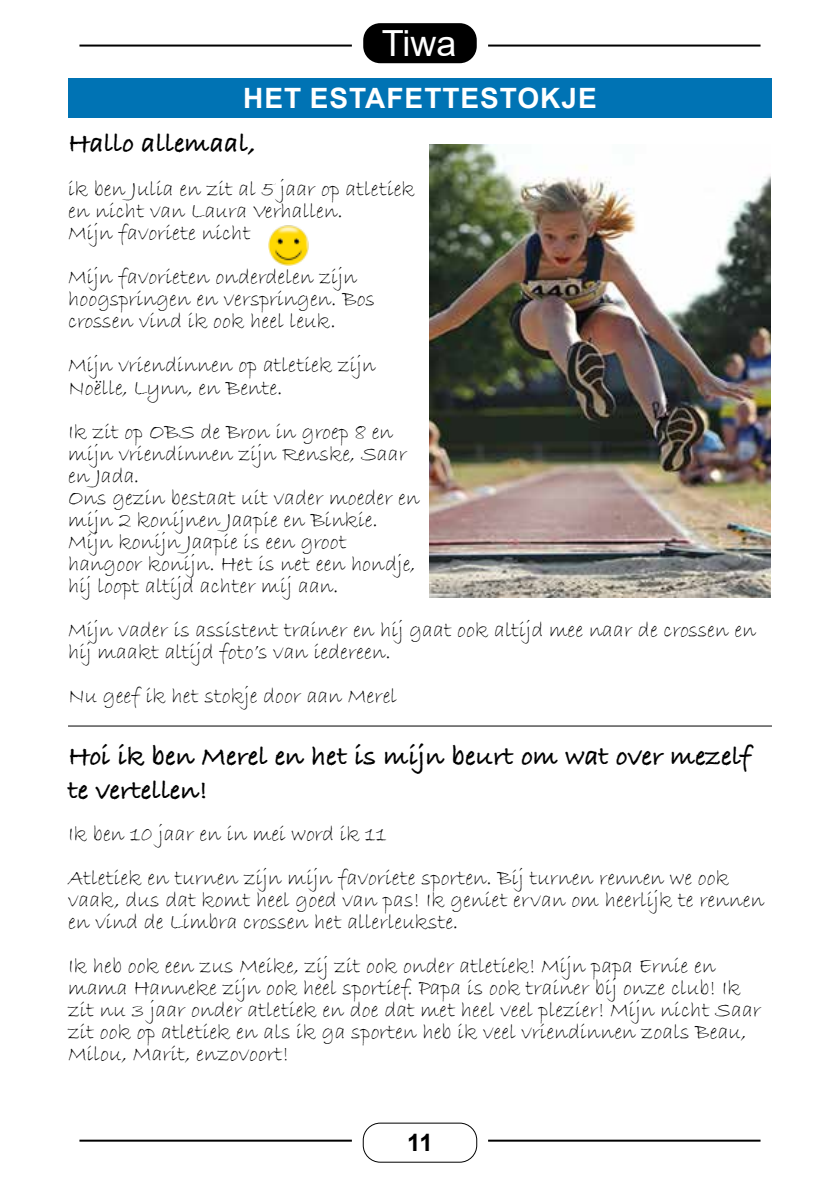
<style>
.page{position:relative;width:840px;height:1191px;background:#fff}
.page>*{position:absolute;margin:0;border:0;box-sizing:border-box;transform-origin:0 0}
.t1{font:36px "Arial";color:#fff}
.t2{font:28px/33.6px "Bradley Hand ITCTT Bold";color:#000}
.t3{font:700 28px "Arial";letter-spacing:.035em;color:#fff}
.t4{font:700 24px "Arial";color:#000}
.t5{font:22px/22px "Bradley Hand ITCTT";color:#000}
</style>
<div class="page">
<div style="left:362px;top:1122px;width:115px;height:40px;border:1px solid #000;border-radius:17px"></div>
<hr style="left:79px;top:1139px;width:272px;height:2px;background:#000">
<hr style="left:488px;top:1139px;width:272px;height:2px;background:#000">
<div style="left:363px;top:23px;width:113px;height:40px;background:#000;border-radius:17px"></div>
<hr style="left:79px;top:45px;width:272px;height:2px;background:#000">
<hr style="left:488px;top:45px;width:272px;height:2px;background:#000">
<div style="left:68px;top:78px;width:703px;height:40px;background:#0073b4"></div>
<img style="left:429px;top:144px;width:341px;height:454px">
<img style="left:268px;top:225px;width:40px;height:40px">
<hr style="left:68px;top:725px;width:703px;height:1px;background:#000">
<h1 class="t1" style="left:381px;top:19px;width:76px">Tiwa</h1>
<p class="t3" style="left:243px;top:79px;width:355px">HET ESTAFETTESTOKJE</p>
<p class="t2" style="left:68px;top:128px;width:189px">Hallo allemaal,</p>
<p class="t5" style="left:68px;top:179px;width:348px">ik ben Julia en zit al 5 jaar op atletiek en nicht van Laura Verhallen.<br>Mijn favoriete nicht</p>
<p class="t5" style="left:68px;top:267px;width:308px">Mijn favorieten onderdelen zijn hoogspringen en verspringen. Bos crossen vind ik ook heel leuk.</p>
<p class="t5" style="left:68px;top:355px;width:309px">Mijn vriendinnen op atletiek zijn<br>Noëlle, Lynn, en Bente.</p>
<p class="t5" style="left:68px;top:421px;width:353px">Ik zit op OBS de Bron in groep 8 en mijn vriendinnen zijn Renske, Saar en Jada.<br>Ons gezin bestaat uit vader moeder en mijn 2 konijnen Jaapie en Binkie.<br>Mijn konijn Jaapie is een groot hangoor konijn. Het is net een hondje, hij loopt altijd achter mij aan.</p>
<p class="t5" style="left:68px;top:619px;width:689px">Mijn vader is assistent trainer en hij gaat ook altijd mee naar de crossen en hij maakt altijd foto’s van iedereen.</p>
<p class="t5" style="left:68px;top:685px;width:330px">Nu geef ik het stokje door aan Merel</p>
<p class="t2" style="left:68px;top:741px;width:684px">Hoi ik ben Merel en het is mijn beurt om wat over mezelf te vertellen!</p>
<p class="t5" style="left:68px;top:812px;width:662px;line-height:44px">Ik ben 10 jaar en in mei word ik 11<br>Atletiek en turnen zijn mijn favoriete sporten. Bij turnen rennen we ook</p>
<p class="t5" style="left:68px;top:889px;width:697px">vaak, dus dat komt heel goed van pas! Ik geniet ervan om heerlijk te rennen en vind de Limbra crossen het allerleukste.</p>
<p class="t5" style="left:68px;top:955px;width:694px">Ik heb ook een zus Meike, zij zit ook onder atletiek! Mijn papa Ernie en mama Hanneke zijn ook heel sportief. Papa is ook trainer bij onze club! Ik zit nu 3 jaar onder atletiek en doe dat met heel veel plezier! Mijn nicht Saar zit ook op atletiek en als ik ga sporten heb ik veel vriendinnen zoals Beau, Milou, Marit, enzovoort!</p>
<p class="t4" style="left:407px;top:1126px;width:27px">11</p>
</div>
